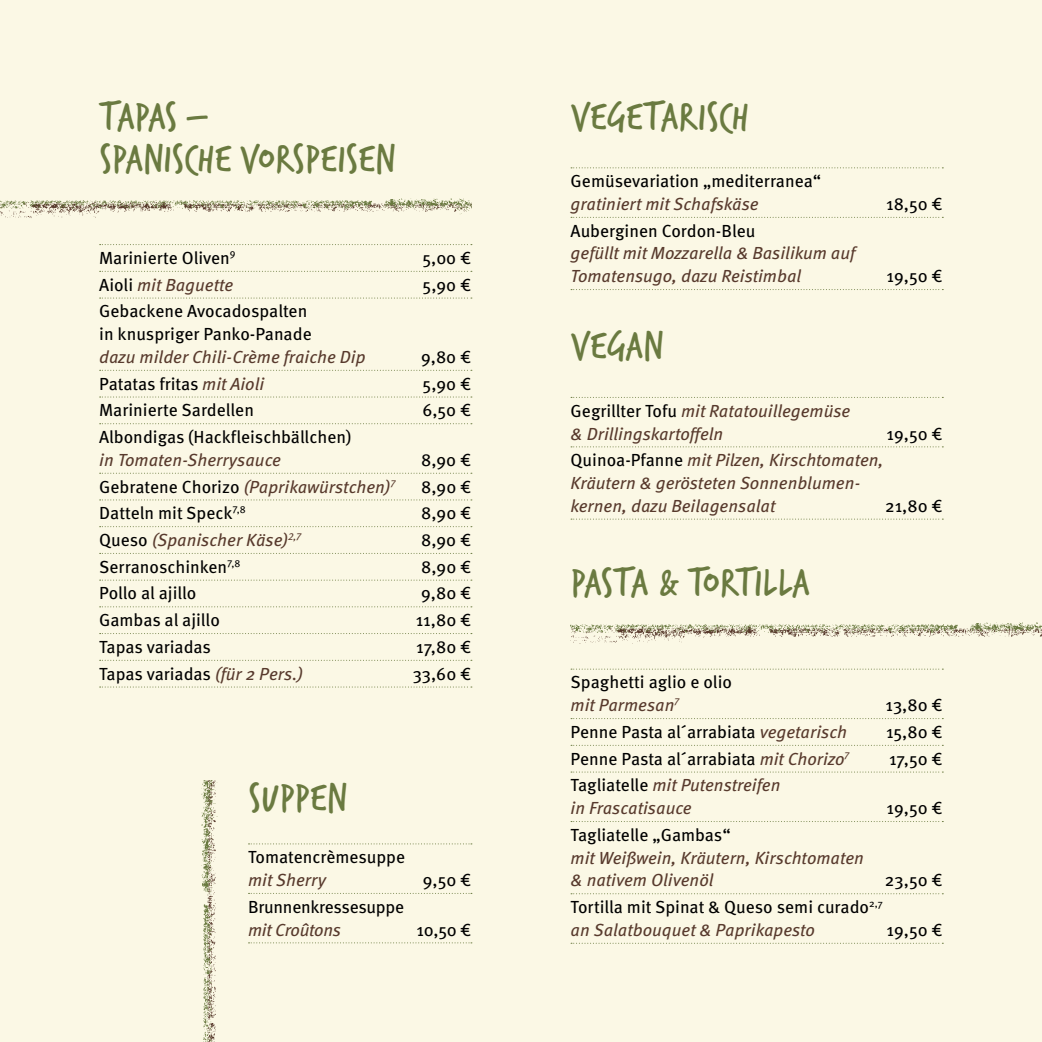
<style>
.page{position:relative;width:1042px;height:1042px;background:#fbf8e5}
.page>*{position:absolute;margin:0;border:0;box-sizing:border-box;transform-origin:0 0}
.t1{font:42px/42px "Verveine";color:#6a7a40}
.t2{font:42px "Verveine";letter-spacing:-.03em;color:#6a7a40}
.t3{font:17.5px/22.8px "Meta Pro";color:#000}
.t4{font:italic 17.5px/22.8px "Meta Pro";color:#583a2d}
.s1{font-style:normal;color:#000}
.s2{font-style:italic;color:#583a2d}
</style>
<div class="page">
<svg style="left:571px;top:669px;width:372px;height:1px"></svg>
<svg style="left:571px;top:718px;width:372px;height:1px"></svg>
<svg style="left:571px;top:745px;width:372px;height:1px"></svg>
<svg style="left:571px;top:771px;width:372px;height:1px"></svg>
<svg style="left:571px;top:821px;width:372px;height:1px"></svg>
<svg style="left:571px;top:893px;width:372px;height:1px"></svg>
<svg style="left:571px;top:943px;width:372px;height:1px"></svg>
<img style="left:570px;top:622px;width:472px;height:47px">
<svg style="left:100px;top:244px;width:372px;height:1px"></svg>
<svg style="left:100px;top:271px;width:372px;height:1px"></svg>
<svg style="left:100px;top:298px;width:372px;height:1px"></svg>
<svg style="left:100px;top:370px;width:372px;height:1px"></svg>
<svg style="left:100px;top:396px;width:372px;height:1px"></svg>
<svg style="left:100px;top:423px;width:372px;height:1px"></svg>
<svg style="left:100px;top:473px;width:372px;height:1px"></svg>
<svg style="left:100px;top:499px;width:372px;height:1px"></svg>
<svg style="left:100px;top:526px;width:372px;height:1px"></svg>
<svg style="left:100px;top:553px;width:372px;height:1px"></svg>
<svg style="left:100px;top:580px;width:372px;height:1px"></svg>
<svg style="left:100px;top:606px;width:372px;height:1px"></svg>
<svg style="left:100px;top:633px;width:372px;height:1px"></svg>
<svg style="left:100px;top:660px;width:372px;height:1px"></svg>
<svg style="left:100px;top:686px;width:372px;height:1px"></svg>
<img style="left:0;top:198px;width:471px;height:20px">
<svg style="left:248px;top:843px;width:224px;height:1px"></svg>
<svg style="left:248px;top:893px;width:224px;height:1px"></svg>
<svg style="left:248px;top:942px;width:224px;height:1px"></svg>
<img style="left:201px;top:780px;width:17px;height:262px">
<svg style="left:571px;top:167px;width:372px;height:1px"></svg>
<svg style="left:571px;top:217px;width:372px;height:1px"></svg>
<svg style="left:571px;top:289px;width:372px;height:1px"></svg>
<svg style="left:571px;top:397px;width:372px;height:1px"></svg>
<svg style="left:571px;top:446px;width:372px;height:1px"></svg>
<svg style="left:571px;top:519px;width:372px;height:1px"></svg>
<h1 class="t1" style="left:99px;top:95px;width:298px">TAPAS –<br>SPANISCHE VORSPEISEN</h1>
<p class="t3" style="left:99px;top:245px;width:138px">Marinierte Oliven<sup>9</sup></p>
<p class="t3" style="left:422px;top:245px;width:50px">5,00 €</p>
<p class="t4" style="left:99px;top:272px;width:135px"><span class="s1">Aioli</span> mit Baguette</p>
<p class="t3" style="left:423px;top:272px;width:50px">5,90 €</p>
<p class="t3" style="left:99px;top:299px;width:214px">Gebackene Avocadospalten in knuspriger Panko-Panade</p>
<p class="t4" style="left:99px;top:344px;width:268px">dazu milder Chili-Crème fraiche Dip</p>
<p class="t3" style="left:421px;top:344px;width:52px">9,80 €</p>
<p class="t3" style="left:99px;top:371px;width:167px">Patatas fritas <span class="s2">mit Aioli</span></p>
<p class="t3" style="left:423px;top:371px;width:50px">5,90 €</p>
<p class="t3" style="left:99px;top:398px;width:156px">Marinierte Sardellen</p>
<p class="t3" style="left:422px;top:398px;width:50px">6,50 €</p>
<p class="t3" style="left:99px;top:424px;width:254px">Albondigas (Hackfleischbällchen)</p>
<p class="t4" style="left:99px;top:447px;width:183px">in Tomaten-Sherrysauce</p>
<p class="t3" style="left:421px;top:447px;width:52px">8,90 €</p>
<p class="t4" style="left:99px;top:474px;width:298px"><span class="s1">Gebratene Chorizo</span> (Paprikawürstchen)<sup>7</sup></p>
<p class="t3" style="left:421px;top:474px;width:52px">8,90 €</p>
<p class="t3" style="left:99px;top:501px;width:148px">Datteln mit Speck<sup>7,8</sup></p>
<p class="t3" style="left:421px;top:501px;width:52px">8,90 €</p>
<p class="t4" style="left:99px;top:527px;width:203px"><span class="s1">Queso</span> (Spanischer Käse)<sup>2,7</sup></p>
<p class="t3" style="left:421px;top:527px;width:52px">8,90 €</p>
<p class="t3" style="left:99px;top:554px;width:143px">Serranoschinken<sup>7,8</sup></p>
<p class="t3" style="left:421px;top:554px;width:52px">8,90 €</p>
<p class="t3" style="left:99px;top:581px;width:99px">Pollo al ajillo</p>
<p class="t3" style="left:421px;top:581px;width:52px">9,80 €</p>
<p class="t3" style="left:99px;top:607px;width:122px">Gambas al ajillo</p>
<p class="t3" style="left:416px;top:607px;width:57px">11,80 €</p>
<p class="t3" style="left:99px;top:634px;width:113px">Tapas variadas</p>
<p class="t3" style="left:416px;top:634px;width:57px">17,80 €</p>
<p class="t3" style="left:99px;top:661px;width:205px">Tapas variadas <span class="s2">(für 2 Pers.)</span></p>
<p class="t3" style="left:413px;top:661px;width:60px">33,60 €</p>
<h1 class="t1" style="left:248px;top:776px;width:101px">SUPPEN</h1>
<p class="t3" style="left:248px;top:844px;width:159px">Tomatencrèmesuppe</p>
<p class="t4" style="left:248px;top:867px;width:79px">mit Sherry</p>
<p class="t3" style="left:423px;top:867px;width:50px">9,50 €</p>
<p class="t3" style="left:248px;top:894px;width:158px">Brunnenkressesuppe</p>
<p class="t4" style="left:248px;top:917px;width:95px">mit Croûtons</p>
<p class="t3" style="left:417px;top:917px;width:56px">10,50 €</p>
<h1 class="t1" style="left:570px;top:95px;width:180px">VEGETARISCH</h1>
<p class="t3" style="left:570px;top:169px;width:252px">Gemüsevariation „mediterranea“</p>
<p class="t4" style="left:570px;top:191px;width:190px">gratiniert mit Schafskäse</p>
<p class="t3" style="left:886px;top:191px;width:58px">18,50 €</p>
<p class="t3" style="left:570px;top:218px;width:186px">Auberginen Cordon-Bleu</p>
<p class="t4" style="left:570px;top:241px;width:286px">gefüllt mit Mozzarella &amp; Basilikum auf<br>Tomatensugo, dazu Reistimbal</p>
<p class="t3" style="left:886px;top:264px;width:58px">19,50 €</p>
<h1 class="t1" style="left:570px;top:325px;width:94px">VEGAN</h1>
<p class="t4" style="left:570px;top:398px;width:281px"><span class="s1">Gegrillter Tofu</span> mit Ratatouillegemüse &amp; Drillingskartoffeln</p>
<p class="t3" style="left:886px;top:421px;width:58px">19,50 €</p>
<p class="t4" style="left:570px;top:448px;width:314px"><span class="s1">Quinoa-Pfanne</span> mit Pilzen, Kirschtomaten,<br>Kräutern &amp; gerösteten Sonnenblumen&shy;kernen, dazu Beilagensalat</p>
<p class="t3" style="left:885px;top:493px;width:59px">21,80 €</p>
<h1 class="t2" style="left:570px;top:553px;width:241px">PASTA &amp; TORTILLA</h1>
<p class="t3" style="left:570px;top:670px;width:163px">Spaghetti aglio e olio <span class="s2">mit Parmesan</span><sup>7</sup></p>
<p class="t3" style="left:885px;top:692px;width:59px">13,80 €</p>
<p class="t3" style="left:570px;top:719px;width:278px">Penne Pasta al´arrabiata <span class="s2">vegetarisch</span></p>
<p class="t3" style="left:886px;top:719px;width:58px">15,80 €</p>
<p class="t3" style="left:570px;top:746px;width:280px">Penne Pasta al´arrabiata <span class="s2">mit Chorizo</span><sup>7</sup></p>
<p class="t3" style="left:889px;top:746px;width:55px">17,50 €</p>
<p class="t4" style="left:570px;top:773px;width:211px"><span class="s1">Tagliatelle</span> mit Putenstreifen in Frascatisauce</p>
<p class="t3" style="left:886px;top:795px;width:58px">19,50 €</p>
<p class="t3" style="left:570px;top:822px;width:162px">Tagliatelle „Gambas“</p>
<p class="t4" style="left:570px;top:845px;width:295px">mit Weißwein, Kräutern, Kirschtomaten &amp; nativem Olivenöl</p>
<p class="t3" style="left:885px;top:868px;width:59px">23,50 €</p>
<p class="t3" style="left:570px;top:894px;width:314px">Tortilla mit Spinat &amp; Queso semi curado<sup>2,7 </sup><span class="s2">an Salatbouquet &amp; Paprikapesto</span></p>
<p class="t3" style="left:886px;top:917px;width:58px">19,50 €</p>
</div>
